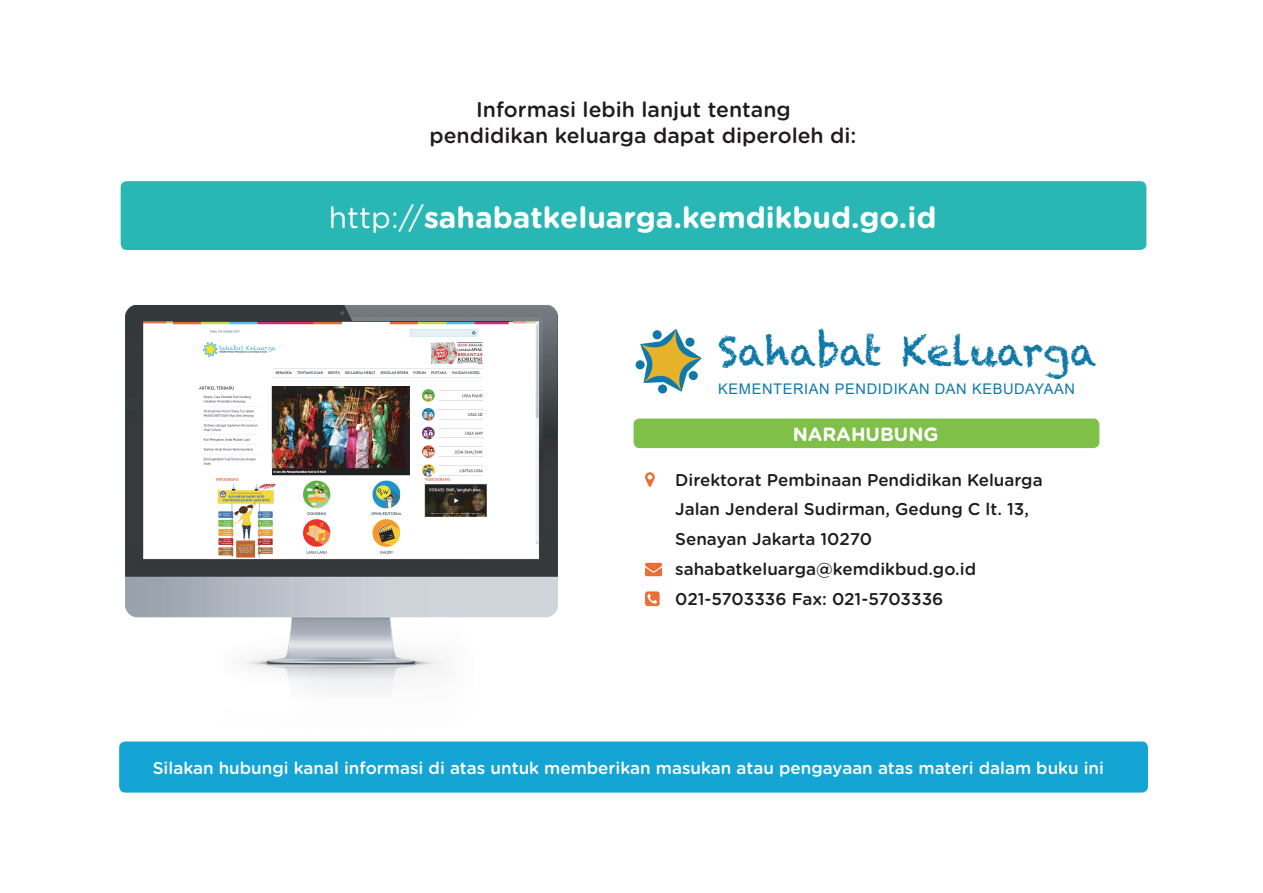
<style>
.page{position:relative;width:1263px;height:893px;background:#fff}
.page>*{position:absolute;margin:0;border:0;box-sizing:border-box;transform-origin:0 0}
.t1{font:39.75px "Chalkduster";color:#1079a8}
.t2{font:700 29.85px "Gotham Rounded";color:#fff}
.t3{font:500 21.3px/25.5px "Gotham Rounded";color:#201c1e}
.t4{font:700 19.2px "Gotham Rounded";color:#fff}
.t5{font:500 17.1px/29.8px "Gotham Rounded";color:#201c1e}
.t6{font:500 17.1px "Gotham Rounded";color:#fff}
.t7{font:14.55px "Arial";letter-spacing:.04em;color:#1079a8}
.s1{font-weight:400}
</style>
<div class="page">
<div style="left:119px;top:741px;width:1029px;height:52px;background:#15a5d4;border-radius:6px"></div>
<svg style="left:645px;top:472px;width:10px;height:15px"></svg>
<svg style="left:645px;top:563px;width:17px;height:13px"></svg>
<svg style="left:645px;top:591px;width:15px;height:15px"></svg>
<div style="left:633px;top:418px;width:466px;height:30px;background:#81c048;border-radius:6px"></div>
<div style="left:121px;top:181px;width:1025px;height:69px;background:#28b7b4;border-radius:6px"></div>
<div style="left:636px;top:360px;width:9px;height:9px;background:#1079a8;border-radius:50%"></div>
<svg style="left:640px;top:329px;width:62px;height:63px"></svg>
<div style="left:653px;top:330px;width:9px;height:9px;background:#1079a8;border-radius:50%"></div>
<div style="left:685px;top:338px;width:9px;height:9px;background:#1079a8;border-radius:50%"></div>
<div style="left:689px;top:371px;width:9px;height:9px;background:#1079a8;border-radius:50%"></div>
<div style="left:658px;top:384px;width:9px;height:9px;background:#1079a8;border-radius:50%"></div>
<img style="left:125px;top:305px;width:432px;height:387px">
<img style="left:173px;top:322px;width:339px;height:158px">
<div style="left:195px;top:468px;width:77px;height:14px;background:#fff"></div>
<img style="left:205px;top:477px;width:291px;height:80px">
<div style="left:508px;top:325px;width:15px;height:161px;background:#fff"></div>
<p class="t3" style="left:429px;top:96px;width:429px;text-indent:47px">Informasi lebih lanjut tentang pendidikan keluarga dapat diperoleh di:</p>
<h2 class="t2" style="left:329px;top:195px;width:609px"><span class="s1">http://</span>sahabatkeluarga.kemdikbud.go.id</h2>
<h1 class="t1" style="left:718px;top:328px;width:381px">Sahabat Keluarga</h1>
<p class="t7" style="left:718px;top:379px;width:358px">KEMENTERIAN PENDIDIKAN DAN KEBUDAYAAN</p>
<p class="t4" style="left:793px;top:420px;width:147px">NARAHUBUNG</p>
<p class="t5" style="left:675px;top:464px;width:369px">Direktorat Pembinaan Pendidikan Keluarga Jalan Jenderal Sudirman, Gedung C lt. 13, Senayan Jakarta 10270 sahabatkeluarga@kemdikbud.go.id 021-5703336 Fax: 021-5703336</p>
<p class="t6" style="left:153px;top:756px;width:953px">Silakan hubungi kanal informasi di atas untuk memberikan masukan atau pengayaan atas materi dalam buku ini</p>
</div>
